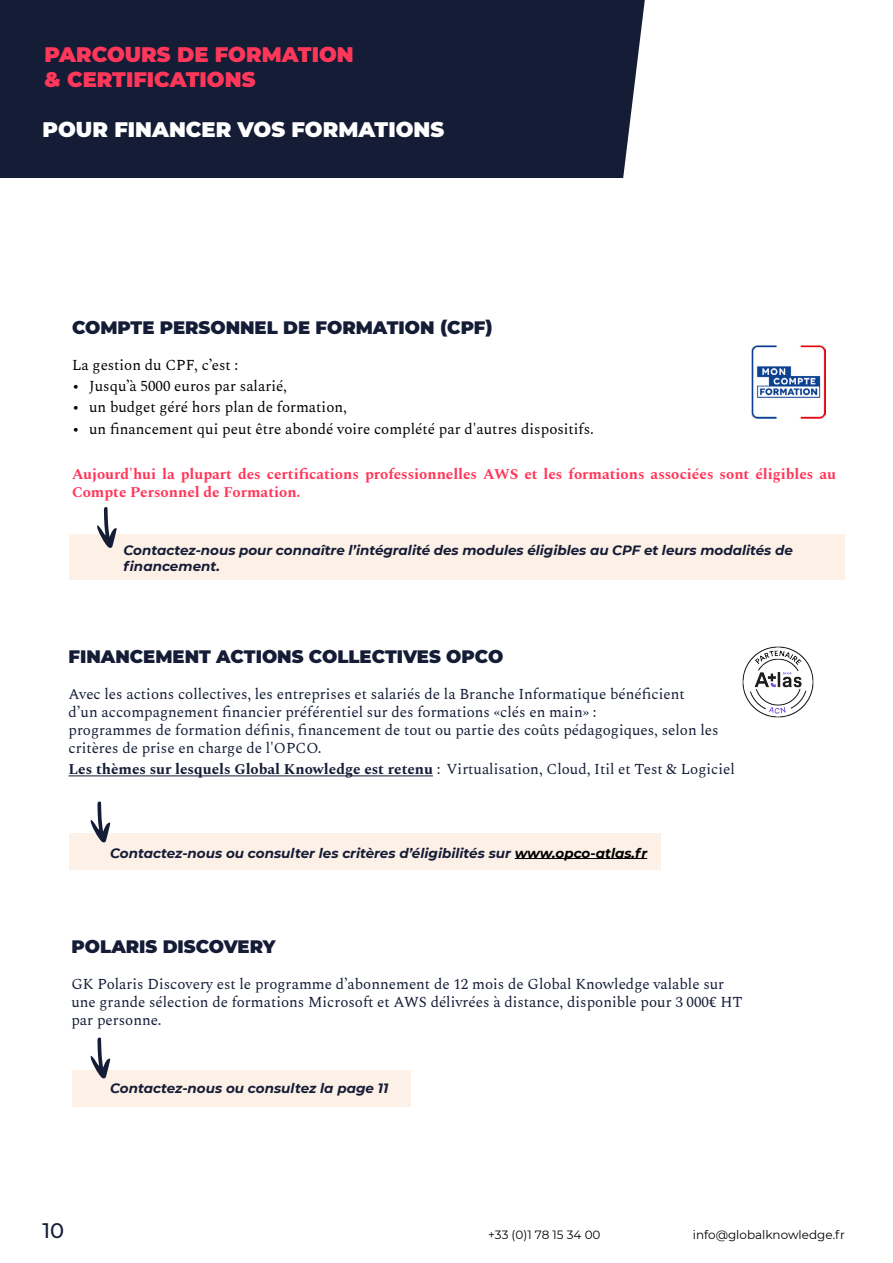
<style>
.page{position:relative;width:893px;height:1263px;background:#fff}
.page>*{position:absolute;margin:0;border:0;box-sizing:border-box;transform-origin:0 0}
.t1{font:900 21px/25.2px "Montserrat";color:#ff375a}
.t2{font:900 21px "Montserrat";color:#fff}
.t3{font:500 21px "Montserrat";color:#141c36}
.t4{font:900 18px "Montserrat";color:#141c36}
.t5{font:15px/18px "Spectral";color:#141c36}
.t6{font:15px "Spectral";color:#000}
.t7{font:700 15px/18px "Spectral";color:#ff375a}
.t8{font:700 15px "Spectral";color:#141c36}
.t9{font:italic 700 13.5px/16.2px "Montserrat";color:#141c36}
.t10{font:12px "Montserrat";color:#000}
.s1{font-weight:400}
.s2{color:#000}
</style>
<div class="page">
<div style="left:0;top:0;width:645px;height:178px;background:#141c36"></div>
<div style="left:69px;top:534px;width:776px;height:45px;background:#fdf0e6"></div>
<div style="left:69px;top:832px;width:591px;height:37px;background:#fdf0e6"></div>
<img style="left:752px;top:345px;width:73px;height:74px">
<hr style="left:69px;top:775px;width:364px;height:1px;background:#141c36">
<svg style="left:97px;top:507px;width:20px;height:41px"></svg>
<svg style="left:91px;top:801px;width:19px;height:42px"></svg>
<hr style="left:515px;top:858px;width:132px;height:1px;background:#000">
<div style="left:72px;top:1070px;width:338px;height:37px;background:#fdf0e6"></div>
<svg style="left:91px;top:1037px;width:19px;height:42px"></svg>
<img style="left:743px;top:647px;width:71px;height:71px">
<h1 class="t1" style="left:44px;top:41px;width:311px">PARCOURS DE FORMATION &amp; CERTIFICATIONS</h1>
<h1 class="t2" style="left:43px;top:114px;width:403px">POUR FINANCER VOS FORMATIONS</h1>
<p class="t4" style="left:72px;top:314px;width:422px">COMPTE PERSONNEL DE FORMATION (CPF)</p>
<p class="t6" style="left:72px;top:355px;width:168px">La gestion du CPF, c’est :</p>
<p class="t6" style="left:72px;top:375px;width:216px">• Jusqu’à 5000 euros par salarié,</p>
<p class="t6" style="left:72px;top:396px;width:276px">• un budget géré hors plan de formation,</p>
<p class="t6" style="left:72px;top:418px;width:523px">• un financement qui peut être abondé voire complété par d'autres dispositifs.</p>
<p class="t7" style="left:72px;top:464px;width:765px">Aujourd'hui la plupart des certifications professionnelles AWS et les formations associées sont éligibles au<br>Compte Personnel de Formation.</p>
<p class="t9" style="left:124px;top:541px;width:671px">Contactez-nous pour connaître l’intégralité des modules éligibles au CPF et leurs modalités de financement.</p>
<p class="t4" style="left:69px;top:643px;width:436px">FINANCEMENT ACTIONS COLLECTIVES OPCO</p>
<p class="t5" style="left:69px;top:684px;width:652px">Avec les actions collectives, les entreprises et salariés de la Branche Informatique bénéficient<br>d’un accompagnement financier préférentiel sur des formations «clés en main» :<br>programmes de formation définis, financement de tout ou partie des coûts pédagogiques, selon les critères de prise en charge de l'OPCO.</p>
<p class="t8" style="left:69px;top:758px;width:668px">Les thèmes sur lesquels Global Knowledge est retenu <span class="s1">: Virtualisation, Cloud, Itil et Test &amp; Logiciel</span></p>
<p class="t9" style="left:110px;top:844px;width:538px">Contactez-nous ou consulter les critères d’éligibilités sur <span class="s2">www.opco-atlas.fr</span></p>
<p class="t4" style="left:71px;top:933px;width:206px">POLARIS DISCOVERY</p>
<p class="t5" style="left:71px;top:973px;width:673px">GK Polaris Discovery est le programme d’abonnement de 12 mois de Global Knowledge valable sur une grande sélection de formations Microsoft et AWS délivrées à distance, disponible pour 3 000€ HT par personne.</p>
<p class="t9" style="left:110px;top:1080px;width:280px">Contactez-nous ou consultez la page 11</p>
<h1 class="t3" style="left:43px;top:1216px;width:23px">10</h1>
<p class="t10" style="left:488px;top:1226px;width:114px">+33 (0)1 78 15 34 00</p>
<p class="t10" style="left:693px;top:1226px;width:154px">info@globalknowledge.fr</p>
</div>
